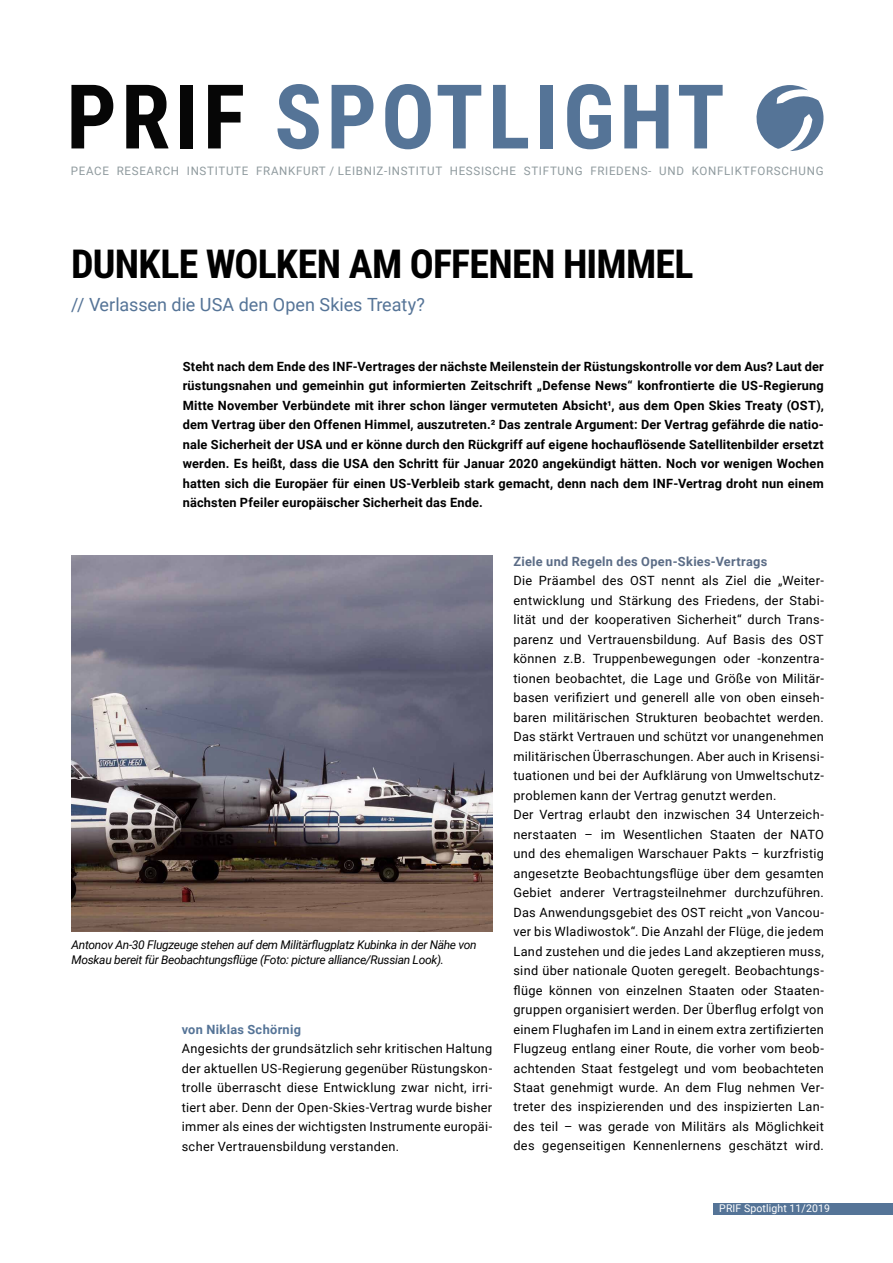
<style>
.page{position:relative;width:893px;height:1263px;background:#fff}
.page>*{position:absolute;margin:0;border:0;box-sizing:border-box;transform-origin:0 0}
.t1{font:700 89.4px "Roboto Condensed";letter-spacing:.05em;color:#557497}
.t2{font:700 39.9px "Roboto Condensed";letter-spacing:-.02em;color:#000}
.t3{font:18.15px "Roboto";color:#557497}
.t4{font:12.75px/19.5px "Roboto";letter-spacing:.025em;color:#000;text-align:justify}
.t5{font:700 12.75px/19.5px "Roboto";letter-spacing:.015em;color:#000;text-align:justify}
.t6{font:700 12.75px "Roboto";letter-spacing:.025em;color:#5b6c86}
.t7{font:700 12.75px "Roboto";letter-spacing:.025em;color:#557497}
.t8{font:italic 12px/15px "Roboto";letter-spacing:-.025em;color:#000}
.t9{font:11.7px "Roboto";letter-spacing:.06em;color:#8f9a9e}
.t10{font:10.65px "Roboto";letter-spacing:.01em;color:#fff}
.s1{color:#060606}
</style>
<div class="page">
<svg style="left:756px;top:85px;width:68px;height:66px"></svg>
<div style="left:713px;top:1203px;width:180px;height:12px;background:#557497"></div>
<img style="left:72px;top:555px;width:420px;height:376px">
<h1 class="t1" style="left:66px;top:54px;width:660px"><span class="s1">PRIF</span> SPOTLIGHT</h1>
<p class="t9" style="left:71px;top:162px;width:754px">PEACE RESEARCH INSTITUTE FRANKFURT / LEIBNIZ-INSTITUT HESSISCHE STIFTUNG FRIEDENS- UND KONFLIKTFORSCHUNG</p>
<h2 class="t2" style="left:71px;top:236px;width:624px">DUNKLE WOLKEN AM OFFENEN HIMMEL</h2>
<h3 class="t3" style="left:71px;top:292px;width:355px">// Verlassen die USA den Open Skies Treaty?</h3>
<p class="t5" style="left:183px;top:356px;width:643px">Steht nach dem Ende des INF-Vertrages der nächste Meilenstein der Rüstungskontrolle vor dem Aus? Laut der rüstungsnahen und gemeinhin gut informierten Zeitschrift „Defense News“ konfrontierte die US-Regierung Mitte November Verbündete mit ihrer schon länger vermuteten Absicht¹, aus dem Open Skies Treaty (OST), dem Vertrag über den Offenen Himmel, auszutreten.² Das zentrale Argument: Der Vertrag gefährde die natio&shy;nale Sicherheit der USA und er könne durch den Rückgriff auf eigene hochauflösende Satellitenbilder ersetzt werden. Es heißt, dass die USA den Schritt für Januar 2020 angekündigt hätten. Noch vor wenigen Wochen hatten sich die Europäer für einen US-Verbleib stark gemacht, denn nach dem INF-Vertrag droht nun einem nächsten Pfeiler europäischer Sicherheit das Ende.</p>
<p class="t8" style="left:72px;top:936px;width:407px">Antonov An-30 Flugzeuge stehen auf dem Militärflugplatz Kubinka in der Nähe von<br>Moskau bereit für Beobachtungsflüge (Foto: picture alliance/Russian Look).</p>
<p class="t7" style="left:182px;top:1020px;width:121px">von Niklas Schörnig</p>
<p class="t4" style="left:182px;top:1038px;width:312px">Angesichts der grundsätzlich sehr kritischen Haltung der aktuellen US-Regierung gegenüber Rüstungskon&shy;trolle überrascht diese Entwicklung zwar nicht, irri&shy;tiert aber. Denn der Open-Skies-Vertrag wurde bisher immer als eines der wichtigsten Instrumente europäi&shy;scher Vertrauensbildung verstanden.</p>
<p class="t6" style="left:513px;top:552px;width:255px">Ziele und Regeln des Open-Skies-Vertrags</p>
<p class="t4" style="left:513px;top:570px;width:312px;text-align:left">Die Präambel des OST nennt als Ziel die „Weiter&shy;entwicklung und Stärkung des Friedens, der Stabi&shy;lität und der kooperativen Sicherheit“ durch Trans&shy;parenz und Vertrauensbildung. Auf Basis des OST können z.B. Truppenbewegungen oder -konzentra&shy;tionen beobachtet, die Lage und Größe von Militär&shy;basen verifiziert und generell alle von oben einseh&shy;baren militärischen Strukturen beobachtet werden.<br>Das stärkt Vertrauen und schützt vor unangenehmen militärischen Überraschungen. Aber auch in Krisensi&shy;tuationen und bei der Aufklärung von Umweltschutz&shy;problemen kann der Vertrag genutzt werden.<br>Der Vertrag erlaubt den inzwischen 34 Unterzeich&shy;nerstaaten – im Wesentlichen Staaten der NATO und des ehemaligen Warschauer Pakts – kurzfristig angesetzte Beobachtungsflüge über dem gesamten Gebiet anderer Vertragsteilnehmer durchzuführen.<br>Das Anwendungsgebiet des OST reicht „von Vancou&shy;ver bis Wladiwostok“. Die Anzahl der Flüge, die jedem Land zustehen und die jedes Land akzeptieren muss, sind über nationale Quoten geregelt. Beobachtungs&shy;flüge können von einzelnen Staaten oder Staaten&shy;gruppen organisiert werden. Der Überflug erfolgt von einem Flughafen im Land in einem extra zertifizierten Flugzeug entlang einer Route, die vorher vom beob&shy;achtenden Staat festgelegt und vom beobachteten Staat genehmigt wurde. An dem Flug nehmen Ver&shy;treter des inspizierenden und des inspizierten Lan&shy;des teil – was gerade von Militärs als Möglichkeit des gegenseitigen Kennenlernens geschätzt wird.</p>
<p class="t10" style="left:719px;top:1201px;width:112px">PRIF Spotlight 11/2019</p>
</div>
